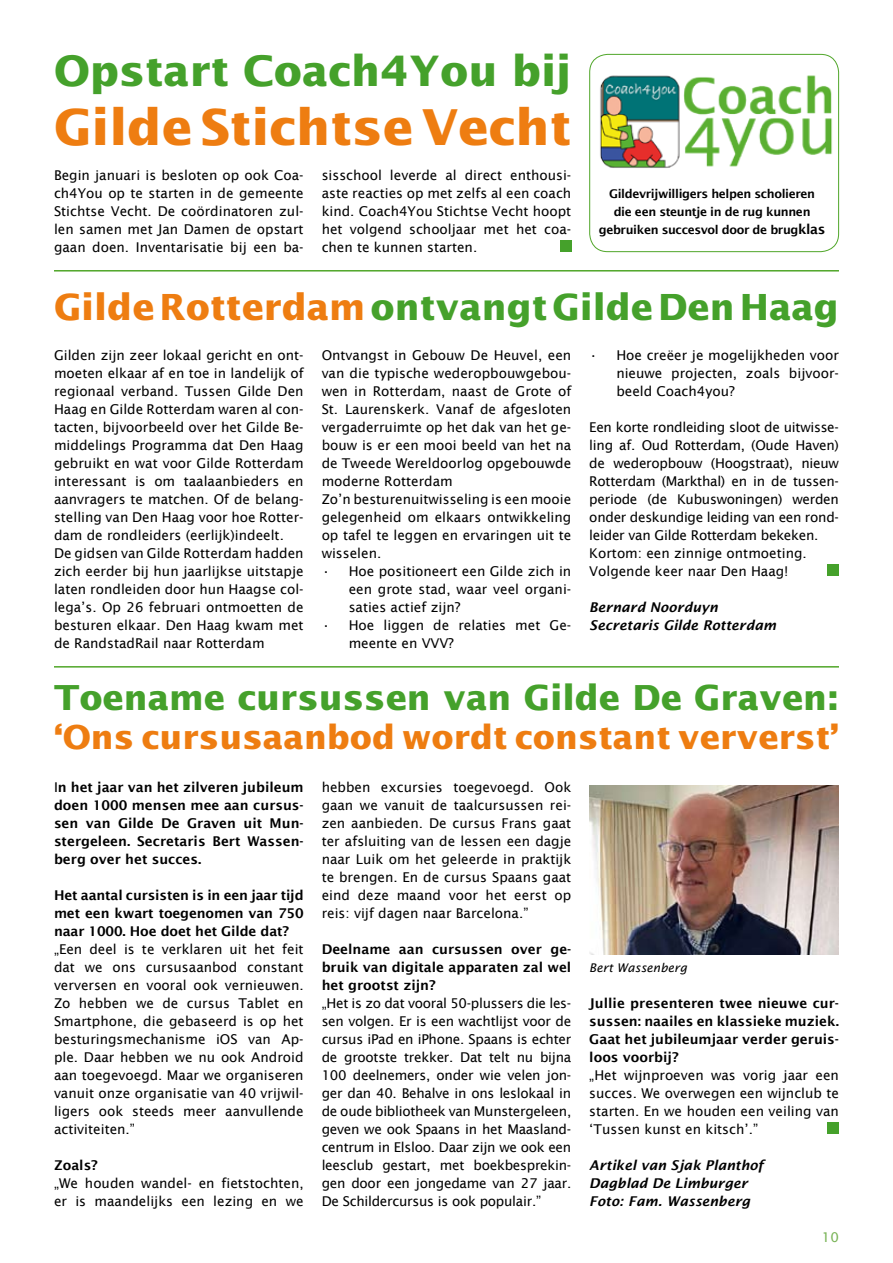
<style>
.page{position:relative;width:893px;height:1263px;background:#fff}
.page>*{position:absolute;margin:0;border:0;box-sizing:border-box;transform-origin:0 0}
.t1{font:700 49.5px "Lucida Sans";color:#ee7d11}
.t2{font:700 42px "Lucida Sans";color:#45a12b}
.t3{font:700 36px "Lucida Sans";color:#45a12b}
.t4{font:700 34.5px "Lucida Sans";color:#45a12b}
.t5{font:700 33px "Lucida Sans";color:#ee7d11}
.t6{font:13.5px/18px "Lucida Sans";color:#000;text-align:justify}
.t7{font:600 13.5px/18px "Lucida Sans";color:#000;text-align:justify}
.t8{font:13.5px/18px "Lucida Sans";letter-spacing:-.02em;color:#000}
.t9{font:italic 600 13.5px/18px "Lucida Sans";color:#000}
.t10{font:13.5px "Lucida Sans";color:#78b355}
.t11{font:600 12px/18px "Lucida Sans";letter-spacing:-.03em;color:#000;text-align:center}
.t12{font:italic 12px "Lucida Sans";color:#000}
.s1{color:#ee7d11}
.s2{font-size:13.5px}
.s3{font-weight:400}
</style>
<div class="page">
<div style="left:827px;top:564px;width:12px;height:12px;background:#45a12b"></div>
<div style="left:827px;top:1123px;width:12px;height:11px;background:#45a12b"></div>
<img style="left:600px;top:75px;width:232px;height:93px">
<div style="left:589px;top:54px;width:250px;height:198px;border:1px solid #50a629;border-radius:18px"></div>
<hr style="left:54px;top:270px;width:785px;height:2px;background:#50a629">
<hr style="left:54px;top:666px;width:785px;height:2px;background:#50a629">
<img style="left:589px;top:785px;width:250px;height:169px">
<div style="left:560px;top:240px;width:11px;height:12px;background:#45a12b"></div>
<h2 class="t2" style="left:54px;top:47px;width:519px">Opstart Coach4You bij</h2>
<h1 class="t1" style="left:54px;top:99px;width:519px">Gilde Stichtse Vecht</h1>
<p class="t6" style="left:54px;top:166px;width:251px">Begin januari is besloten op ook Coa&shy;ch4You op te starten in de gemeente Stichtse Vecht. De coördinatoren zul&shy;len samen met Jan Damen de opstart gaan doen. Inventarisatie bij een ba-</p>
<h3 class="t3" style="left:54px;top:286px;width:786px"><span class="s1">Gilde Rotterdam</span> ontvangt Gilde Den Haag</h3>
<p class="t6" style="left:322px;top:166px;width:251px">sisschool leverde al direct enthousi&shy;aste reacties op met zelfs al een coach kind. Coach4You Stichtse Vecht hoopt het volgend schooljaar met het coa&shy;chen te kunnen starten.</p>
<p class="t11" style="left:599px;top:185px;width:228px">Gildevrijwilligers helpen scholieren die een steuntje in de rug kunnen gebruiken succesvol door de brug<span class="s2">klas</span></p>
<p class="t6" style="left:54px;top:346px;width:251px;text-align:left">Gilden zijn zeer lokaal gericht en ont&shy;moeten elkaar af en toe in landelijk of regionaal verband. Tussen Gilde Den Haag en Gilde Rotterdam waren al con&shy;tacten, bijvoorbeeld over het Gilde Be&shy;middelings Programma dat Den Haag gebruikt en wat voor Gilde Rotterdam interessant is om taalaanbieders en aanvragers te matchen. Of de belang&shy;stelling van Den Haag voor hoe Rotter&shy;dam de rondleiders (eerlijk)indeelt.<br>De gidsen van Gilde Rotterdam hadden zich eerder bij hun jaarlijkse uitstapje laten rondleiden door hun Haagse col&shy;lega’s. Op 2 6 februari ontmoetten de besturen elkaar. Den Haag kwam met de RandstadRail naar Rotterdam</p>
<p class="t6" style="left:322px;top:346px;width:251px;text-align:left">Ontvangst in Gebouw De Heuvel, een van die typische wederopbouwgebou&shy;wen in Rotterdam, naast de Grote of<br>St. Laurenskerk. Vanaf de afgesloten vergaderruimte op het dak van het ge&shy;bouw is er een mooi beeld van het na de Tweede Wereldoorlog opgebouwde moderne Rotterdam<br>Zo’n besturenuitwisseling is een mooie gelegenheid om elkaars ontwikkeling op tafel te leggen en ervaringen uit te wisselen.</p>
<p class="t6" style="left:349px;top:562px;width:224px;text-align:left">Hoe positioneert een Gilde zich in een grote stad, waar veel organi&shy;saties actief zijn?<br>Hoe liggen de relaties met Ge&shy;meente en VVV?</p>
<p class="t6" style="left:322px;top:562px;width:10px">•</p>
<p class="t6" style="left:322px;top:616px;width:10px">•</p>
<p class="t6" style="left:616px;top:346px;width:224px">Hoe creëer je mogelijkheden voor nieuwe projecten, zoals bijvoor&shy;beeld Coach4you?</p>
<p class="t8" style="left:589px;top:418px;width:251px">Een korte rondleiding sloot de uitwisse&shy;ling af. Oud Rotterdam, (Oude Haven) de wederopbouw (Hoogstraat), nieuw Rotterdam (Markthal) en in de tussen&shy;periode (de Kubuswoningen) werden onder deskundige leiding van een rond&shy;leider van Gilde Rotterdam bekeken.<br>Kortom: een zinnige ontmoeting.<br>Volgende keer naar Den Haag!</p>
<p class="t9" style="left:589px;top:598px;width:188px">Bernard Noorduyn<br>Secretaris Gilde Rotterdam</p>
<p class="t6" style="left:589px;top:346px;width:10px">•</p>
<h3 class="t4" style="left:54px;top:678px;width:786px">Toename cursussen van Gilde De Graven:</h3>
<h3 class="t5" style="left:54px;top:718px;width:786px">‘Ons cursusaanbod wordt constant ververst’</h3>
<p class="t7" style="left:54px;top:778px;width:251px"><span class="s3">I</span>n het jaar van het zilveren jubileum doen 1000 mensen mee aan cursus&shy;sen van Gilde De Graven uit Mun&shy;stergeleen. Secretaris Bert Wassen&shy;berg over het succes.</p>
<p class="t7" style="left:54px;top:886px;width:251px">Het aantal cursisten is in een jaar tijd met een kwart toegenomen van 750 naar 1000. Hoe doet het Gilde dat?</p>
<p class="t6" style="left:54px;top:940px;width:251px">„Een deel is te verklaren uit het feit dat we ons cursusaanbod constant verversen en vooral ook vernieuwen.<br>Zo hebben we de cursus Tablet en Smartphone, die gebaseerd is op het besturingsmechanisme iOS van Ap&shy;ple. Daar hebben we nu ook Android aan toegevoegd. Maar we organiseren vanuit onze organisatie van 40 vrijwil&shy;ligers ook steeds meer aanvullende activiteiten.”</p>
<p class="t7" style="left:54px;top:1156px;width:45px">Zoals?</p>
<p class="t6" style="left:54px;top:1174px;width:251px">„We houden wandel- en fietstochten, er is maandelijks een lezing en we</p>
<p class="t6" style="left:322px;top:778px;width:251px">hebben excursies toegevoegd. Ook gaan we vanuit de taalcursussen rei&shy;zen aanbieden. De cursus Frans gaat ter afsluiting van de lessen een dagje naar Luik om het geleerde in praktijk te brengen. En de cursus Spaans gaat eind deze maand voor het eerst op reis: vijf dagen naar Barcelona.”</p>
<p class="t7" style="left:322px;top:940px;width:251px">Deelname aan cursussen over ge&shy;bruik van digitale apparaten zal wel het grootst zijn?</p>
<p class="t6" style="left:322px;top:994px;width:251px">„Het is zo dat vooral 50-plussers die les&shy;sen volgen. Er is een wachtlijst voor de cursus iPad en iPhone. Spaans is echter de grootste trekker. Dat telt nu bijna 1 00 deelnemers, onder wie velen jon&shy;ger dan 40. Behalve in ons leslokaal in de oude bibliotheek van Munstergeleen, geven we ook Spaans in het Maasland&shy;centrum in Elsloo. Daar zijn we ook een leesclub gestart, met boekbesprekin&shy;gen door een jongedame van 2 7 jaar.<br>De Schildercursus is ook populair.”</p>
<p class="t7" style="left:589px;top:994px;width:251px">Jullie presenteren twee nieuwe cur&shy;sussen: naailes en klassieke muziek.<br>Gaat het jubileumjaar verder geruis&shy;loos voorbij?</p>
<p class="t12" style="left:589px;top:961px;width:99px">Bert Wassenberg</p>
<p class="t6" style="left:589px;top:1066px;width:251px">„Het wijnproeven was vorig jaar een succes. We overwegen een wijnclub te starten. En we houden een veiling van ‘Tussen kunst en kitsch’.”</p>
<p class="t9" style="left:589px;top:1156px;width:176px">Artikel van Sjak Planthof<br>Dagblad De Limburger<br>Foto: Fam. Wassenberg</p>
<p class="t10" style="left:822px;top:1229px;width:19px">1 0</p>
</div>
